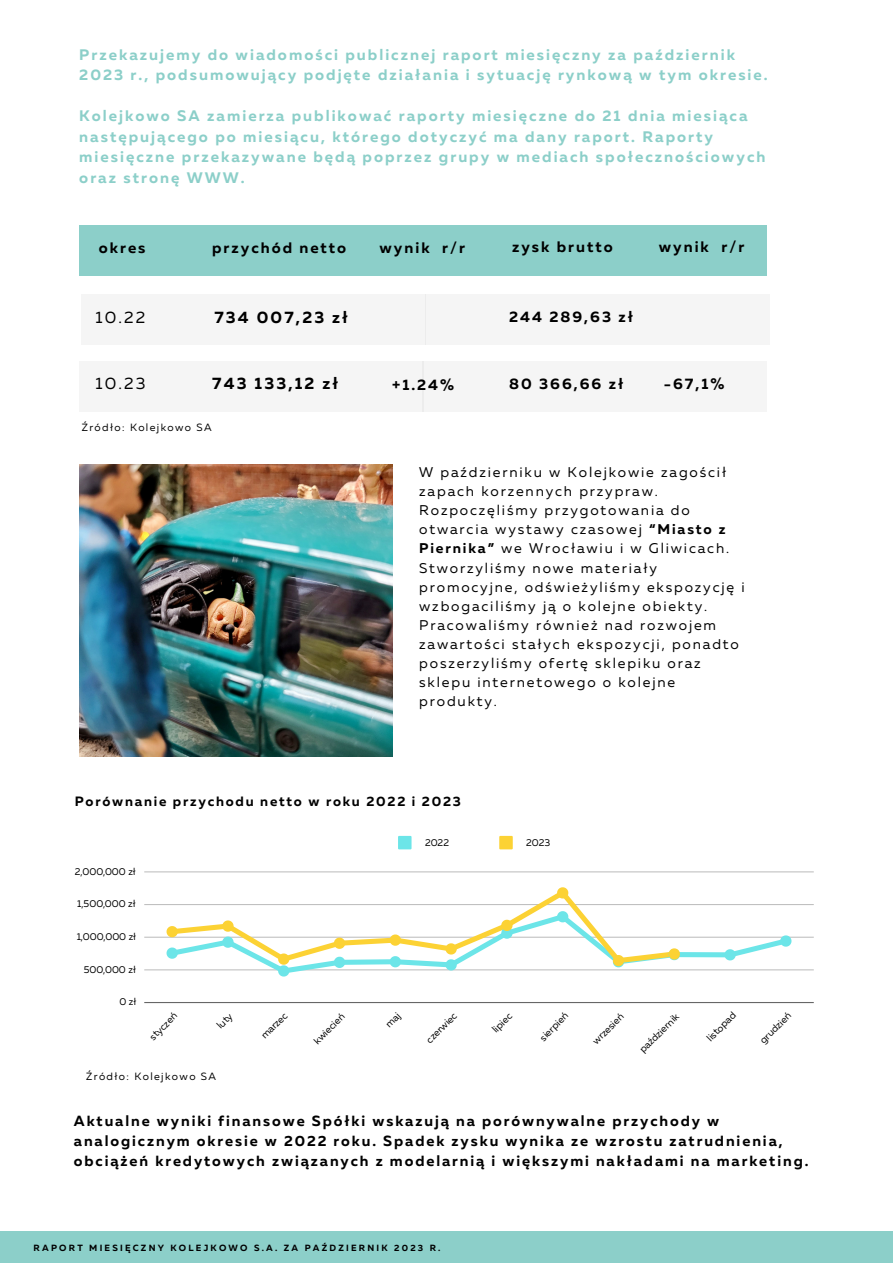
<style>
.page{position:relative;width:893px;height:1264px;background:#fff}
.page>*{position:absolute;margin:0;border:0;box-sizing:border-box;transform-origin:0 0}
.t1{font:700 16.5px "Muller";letter-spacing:.13em;color:#000}
.t2{font:16.5px "Muller";letter-spacing:.13em;color:#000}
.t3{font:700 15.3px/20.5px "Muller";letter-spacing:.13em;color:#8ccfc9}
.t4{font:700 15.15px "Muller";letter-spacing:.13em;color:#000}
.t5{font:700 14.7px/20.2px "Muller";letter-spacing:.13em;color:#000}
.t6{font:14.1px/19px "Muller";letter-spacing:.13em;color:#000}
.t7{font:700 13.5px "Muller";letter-spacing:.13em;color:#000}
.t8{font:10.5px "Muller";letter-spacing:.13em;color:#000}
.t9{font:9.9px "Muller";color:#000}
.t10{font:700 9px "Muller";letter-spacing:.245em;color:#000001}
.s1{font-weight:700}
</style>
<div class="page">
<div style="left:81px;top:294px;width:344px;height:50px;background:#f5f5f5"></div>
<div style="left:79px;top:362px;width:344px;height:49px;background:#f5f5f5"></div>
<div style="left:79px;top:226px;width:344px;height:49px;background:#8ccfc9"></div>
<div style="left:422px;top:226px;width:344px;height:49px;background:#8ccfc9"></div>
<div style="left:425px;top:294px;width:344px;height:50px;background:#f5f5f5"></div>
<div style="left:422px;top:362px;width:344px;height:49px;background:#f5f5f5"></div>
<div style="left:0;top:1231px;width:892px;height:31px;background:#8ccfc9"></div>
<img style="left:79px;top:465px;width:313px;height:291px">
<svg style="left:398px;top:835px;width:13px;height:14px"></svg>
<svg style="left:499px;top:835px;width:13px;height:14px"></svg>
<hr style="left:144px;top:969px;width:669px;height:1px;background:#000">
<hr style="left:144px;top:936px;width:669px;height:1px;background:#000">
<hr style="left:144px;top:904px;width:669px;height:1px;background:#000">
<hr style="left:144px;top:871px;width:669px;height:1px;background:#000">
<hr style="left:144px;top:1001px;width:669px;height:2px;background:#000">
<div style="left:674px;top:952px;width:56px;height:5px;background:#6ce5e8"></div>
<svg style="left:724px;top:935px;width:68px;height:25px"></svg>
<svg style="left:166px;top:887px;width:514px;height:90px"></svg>
<p class="t3" style="left:79px;top:45px;width:657px">Przekazujemy do wiadomości publicznej raport miesięczny za październik</p>
<p class="t3" style="left:79px;top:66px;width:690px">2023 r., podsumowujący podjęte działania i sytuację rynkową w tym okresie.</p>
<p class="t3" style="left:79px;top:107px;width:687px">Kolejkowo SA zamierza publikować raporty miesięczne do 21 dnia miesiąca następującego po miesiącu, którego dotyczyć ma dany raport. Raporty miesięczne przekazywane będą poprzez grupy w mediach społecznościowych oraz stronę WWW.</p>
<p class="t4" style="left:99px;top:241px;width:48px">okres</p>
<p class="t4" style="left:212px;top:241px;width:135px">przychód netto</p>
<p class="t4" style="left:512px;top:240px;width:102px">zysk brutto</p>
<p class="t4" style="left:379px;top:241px;width:87px">wynik r/r</p>
<p class="t2" style="left:95px;top:310px;width:51px">10.22</p>
<p class="t1" style="left:214px;top:310px;width:135px">734 007,23 zł</p>
<p class="t4" style="left:509px;top:310px;width:125px">244 289,63 zł</p>
<p class="t2" style="left:95px;top:376px;width:52px">10.23</p>
<p class="t1" style="left:212px;top:376px;width:128px">743 133,12 zł</p>
<p class="t4" style="left:392px;top:378px;width:63px">+1.24%</p>
<p class="t4" style="left:509px;top:377px;width:115px">80 366,66 zł</p>
<p class="t8" style="left:82px;top:422px;width:131px">Źródło: Kolejkowo SA</p>
<p class="t4" style="left:658px;top:241px;width:87px">wynik r/r</p>
<p class="t4" style="left:663px;top:377px;width:62px">-67,1%</p>
<p class="t6" style="left:419px;top:463px;width:311px">W październiku w Kolejkowie zagościł zapach korzennych przypraw.<br>Rozpoczęliśmy przygotowania do otwarcia wystawy czasowej <span class="s1">“Miasto z Piernika”</span> we Wrocławiu i w Gliwicach.</p>
<p class="t6" style="left:419px;top:559px;width:327px">Stworzyliśmy nowe materiały promocyjne, odświeżyliśmy ekspozycję i wzbogaciliśmy ją o kolejne obiekty.</p>
<p class="t6" style="left:419px;top:616px;width:321px">Pracowaliśmy również nad rozwojem zawartości stałych ekspozycji, ponadto poszerzyliśmy ofertę sklepiku oraz sklepu internetowego o kolejne produkty.</p>
<p class="t7" style="left:75px;top:795px;width:387px">Porównanie przychodu netto w roku 2022 i 2023</p>
<p class="t9" style="left:75px;top:867px;width:62px">2,000,000 zł</p>
<p class="t9" style="left:77px;top:899px;width:60px">1,500,000 zł</p>
<p class="t9" style="left:77px;top:932px;width:61px">1,000,000 zł</p>
<p class="t9" style="left:84px;top:965px;width:54px">500,000 zł</p>
<p class="t9" style="left:119px;top:997px;width:18px">0 zł</p>
<p class="t9" style="left:425px;top:838px;width:25px">2022</p>
<p class="t9" style="left:526px;top:838px;width:26px">2023</p>
<p class="t9" style="left:148px;top:1035px;width:36px;rotate:-45deg">styczeń</p>
<p class="t9" style="left:215px;top:1023px;width:19px;rotate:-45deg">luty</p>
<p class="t9" style="left:260px;top:1033px;width:34px;rotate:-45deg">marzec</p>
<p class="t9" style="left:312px;top:1039px;width:41px;rotate:-45deg">kwiecień</p>
<p class="t9" style="left:425px;top:1038px;width:40px;rotate:-45deg">czerwiec</p>
<p class="t9" style="left:491px;top:1027px;width:25px;rotate:-45deg">lipiec</p>
<p class="t9" style="left:538px;top:1036px;width:37px;rotate:-45deg">sierpień</p>
<p class="t9" style="left:591px;top:1039px;width:41px;rotate:-45deg">wrzesień</p>
<p class="t9" style="left:638px;top:1048px;width:53px;rotate:-45deg">październik</p>
<p class="t9" style="left:705px;top:1036px;width:38px;rotate:-45deg">listopad</p>
<p class="t9" style="left:758px;top:1038px;width:41px;rotate:-45deg">grudzień</p>
<p class="t8" style="left:86px;top:1072px;width:131px">Źródło: Kolejkowo SA</p>
<p class="t5" style="left:74px;top:1111px;width:736px">Aktualne wyniki finansowe Spółki wskazują na porównywalne przychody w analogicznym okresie w 2022 roku. Spadek zysku wynika ze wzrostu zatrudnienia, obciążeń kredytowych związanych z modelarnią i większymi nakładami na marketing.</p>
<p class="t10" style="left:34px;top:1243px;width:408px">RAPORT MIESIĘCZNY KOLEJKOWO S.A. ZA PAŹDZIERNIK 2023 R.</p>
</div>
